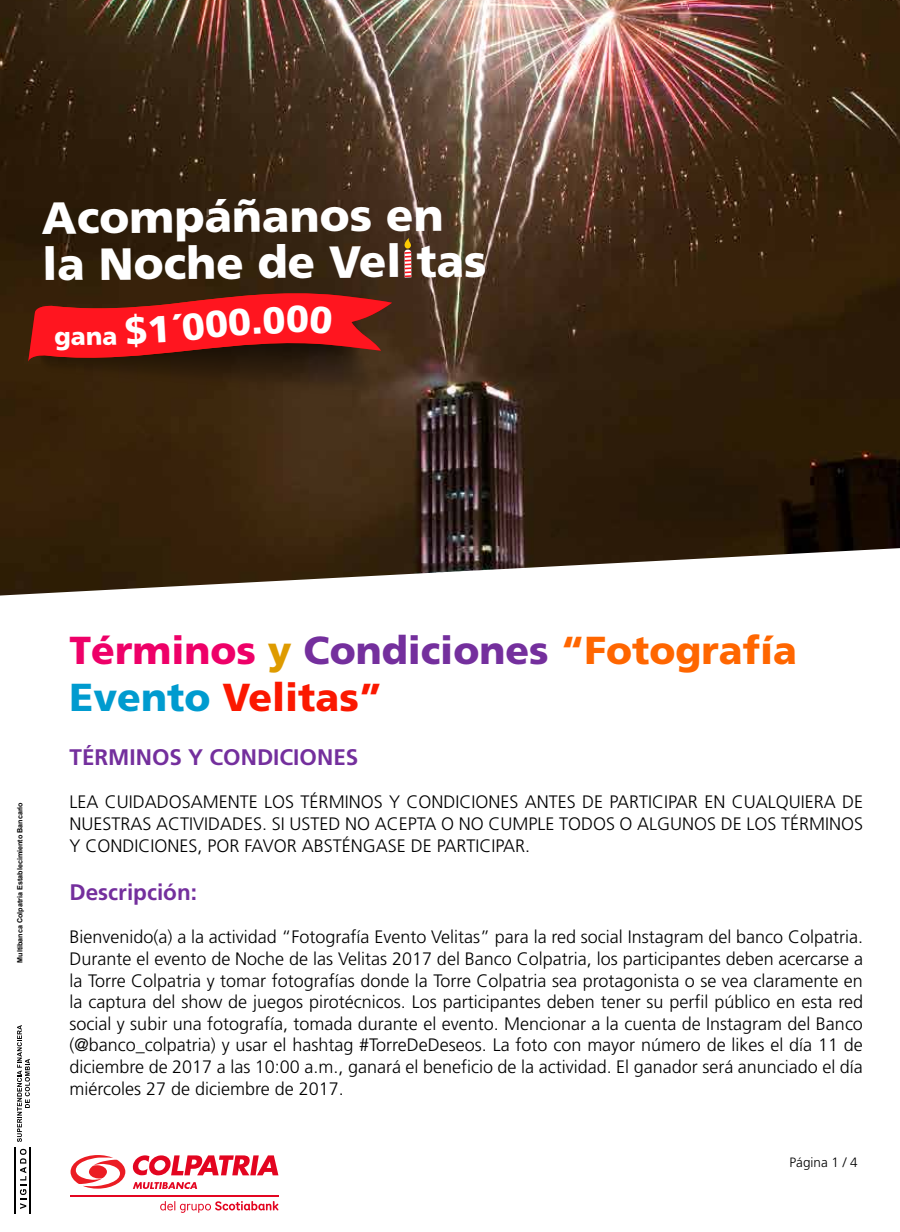
<style>
.page{position:relative;width:900px;height:1232px;background:#fff}
.page>*{position:absolute;margin:0;border:0;box-sizing:border-box;transform-origin:0 0}
.t1{font:900 45px/46.2px "Frutiger";letter-spacing:-.01em;color:#fff}
.t2{font:900 39px/46.8px "Frutiger";color:#742f9d}
.t3{font:900 37.5px "Frutiger";color:#fff}
.t4{font:900 24.75px "Frutiger";color:#fff}
.t5{font:700 22.5px "Frutiger";color:#742f9d}
.t6{font:300 18px/21.6px "Frutiger";color:#000;text-align:justify}
.t7{font:300 13.5px "Frutiger";color:#000}
.t8{font:700 7.2px "Arial";color:#000}
.s1{color:#ee0068}
.s2{color:#de9b00}
.s3{color:#f60}
.s4{color:#009bcf}
.s5{color:#fb1800}
</style>
<div class="page">
<svg style="left:17px;top:1025px;width:13px;height:116px"></svg>
<svg style="left:20px;top:1148px;width:6px;height:60px"></svg>
<hr style="left:29px;top:1147px;width:2px;height:66px;background:#000">
<hr style="left:14px;top:1147px;width:2px;height:66px;background:#000">
<svg style="left:160px;top:1201px;width:118px;height:11px"></svg>
<svg style="left:133px;top:1155px;width:145px;height:20px"></svg>
<svg style="left:133px;top:1182px;width:64px;height:6px"></svg>
<hr style="left:70px;top:1195px;width:208px;height:1px;background:#e30520">
<svg style="left:70px;top:1155px;width:56px;height:33px"></svg>
<img style="left:0;top:0;width:900px;height:595px">
<svg style="left:404px;top:238px;width:7px;height:39px"></svg>
<svg style="left:28px;top:289px;width:364px;height:109px;background:#8b1d15"></svg>
<h1 class="t1" style="left:42px;top:193px;width:447px">Acompáñanos en la Noche de Vel tas</h1>
<h3 class="t4" style="left:54px;top:322px;width:65px;rotate:-1deg">gana</h3>
<h3 class="t3" style="left:286px;top:296px;width:25px">0</h3>
<p class="t8" style="left:15px;top:962px;width:162px;rotate:-90deg">Multibanca Colpatria Establecimiento Bancario</p>
<h2 class="t2" style="left:70px;top:627px;width:729px"><span class="s1">Términos</span> <span class="s2">y</span> Condiciones <span class="s3">“Fotografía<br></span><span class="s4">Evento</span> <span class="s5">Velitas”</span></h2>
<p class="t5" style="left:70px;top:743px;width:290px">TÉRMINOS Y CONDICIONES</p>
<p class="t6" style="left:70px;top:791px;width:795px">LEA CUIDADOSAMENTE LOS TÉRMINOS Y CONDICIONES ANTES DE PARTICIPAR EN CUALQUIERA DE NUESTRAS ACTIVIDADES. SI USTED NO ACEPTA O NO CUMPLE TODOS O ALGUNOS DE LOS TÉRMINOS Y CONDICIONES, POR FAVOR ABSTÉNGASE DE PARTICIPAR.</p>
<p class="t5" style="left:70px;top:878px;width:129px">Descripción:</p>
<p class="t6" style="left:70px;top:926px;width:795px">Bienvenido(a) a la actividad “Fotografía Evento Velitas” para la red social Instagram del banco Colpatria.<br>Durante el evento de Noche de las Velitas 2017 del Banco Colpatria, los participantes deben acercarse a la Torre Colpatria y tomar fotografías donde la Torre Colpatria sea protagonista o se vea claramente en la captura del show de juegos pirotécnicos. Los participantes deben tener su perfil público en esta red social y subir una fotografía, tomada durante el evento. Mencionar a la cuenta de Instagram del Banco (@banco_colpatria) y usar el hashtag #TorreDeDeseos. La foto con mayor número de likes el día 11 de diciembre de 2017 a las 10:00 a.m., ganará el beneficio de la actividad. El ganador será anunciado el día miércoles 27 de diciembre de 2017.</p>
<p class="t7" style="left:790px;top:1154px;width:70px">Página 1 / 4</p>
</div>
